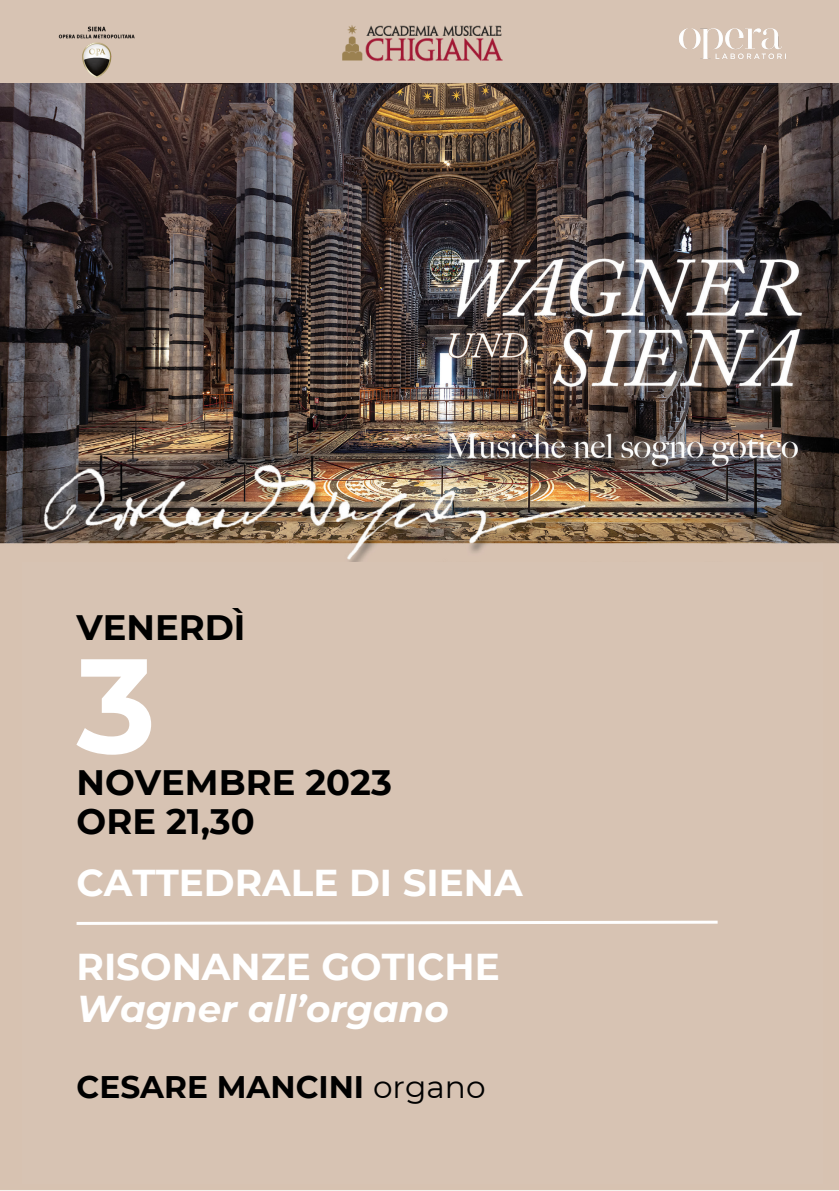
<style>
.page{position:relative;width:839px;height:1191px;background:#fff}
.page>*{position:absolute;margin:0;border:0;box-sizing:border-box;transform-origin:0 0}
.t1{font:700 134.2px "Montserrat";color:#fff}
.t2{font:700 37.4px "Montserrat";color:#fff}
.t3{font:italic 700 37.4px "Montserrat";color:#fff}
.t4{font:700 35.2px "Montserrat";color:#000}
.t5{font:700 31.2px "Montserrat";color:#000}
.s1{font-weight:400}
</style>
<div class="page">
<div style="left:0;top:0;width:838px;height:84px;background:#d7c3b3"></div>
<img style="left:0;top:84px;width:838px;height:1107px">
<div style="left:22px;top:563px;width:800px;height:621px;background:#d7c3b3"></div>
<svg style="left:76px;top:920px;width:642px;height:5px"></svg>
<img style="left:32px;top:26px;width:126px;height:78px">
<img style="left:679px;top:28px;width:107px;height:31px">
<img style="left:342px;top:25px;width:161px;height:37px">
<p class="t4" style="left:77px;top:606px;width:170px">VENERDÌ</p>
<p class="t1" style="left:77px;top:623px;width:81px">3</p>
<p class="t4" style="left:77px;top:761px;width:317px">NOVEMBRE 2023</p>
<p class="t4" style="left:77px;top:800px;width:180px">ORE 21,30</p>
<p class="t2" style="left:77px;top:860px;width:447px">CATTEDRALE DI SIENA</p>
<p class="t2" style="left:77px;top:943px;width:425px">RISONANZE GOTICHE</p>
<p class="t3" style="left:77px;top:985px;width:374px">Wagner all’organo</p>
<p class="t5" style="left:77px;top:1068px;width:410px">CESARE MANCINI <span class="s1">organo</span></p>
</div>
